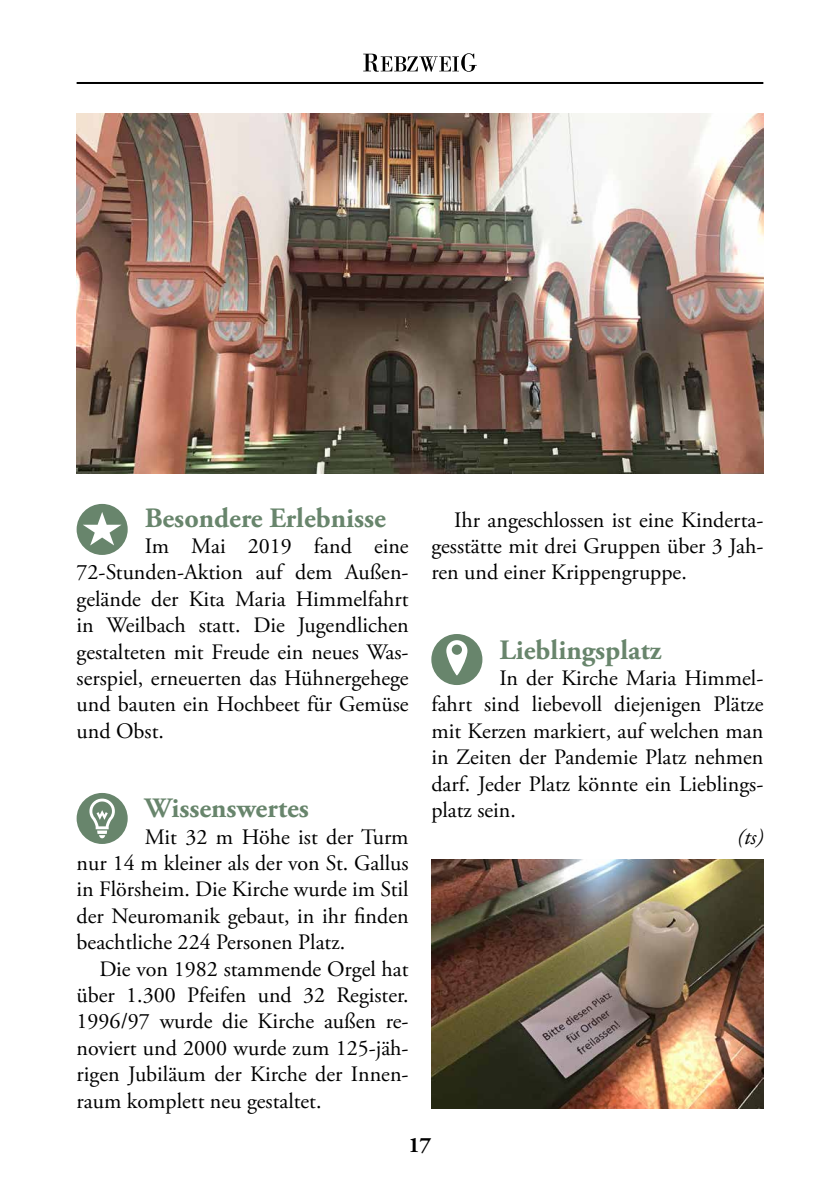
<style>
.page{position:relative;width:840px;height:1191px;background:#fff}
.page>*{position:absolute;margin:0;border:0;box-sizing:border-box;transform-origin:0 0}
.t1{font:700 28px "Adobe Garamond Pro";color:#68856c}
.t2{font:22px/26.4px "Adobe Garamond Pro";color:#000;text-align:justify}
.t3{font:italic 22px "Adobe Garamond Pro";color:#000}
.t4{font:700 22px "Adobe Garamond Pro";color:#000}
</style>
<div class="page">
<hr style="left:77px;top:82px;width:686px;height:2px;background:#000">
<svg style="left:363px;top:53px;width:113px;height:19px"></svg>
<div style="left:77px;top:504px;width:51px;height:51px;background:#68856c;border-radius:50%"></div>
<svg style="left:83px;top:512px;width:38px;height:33px"></svg>
<img style="left:77px;top:113px;width:686px;height:361px">
<div style="left:77px;top:793px;width:51px;height:51px;background:#68856c;border-radius:50%"></div>
<svg style="left:89px;top:798px;width:26px;height:40px"></svg>
<img style="left:431px;top:860px;width:332px;height:248px">
<div style="left:431px;top:634px;width:51px;height:51px;background:#68856c;border-radius:50%"></div>
<svg style="left:446px;top:640px;width:21px;height:35px"></svg>
<div style="left:451px;top:644px;width:10px;height:11px;background:#68856c;border-radius:50%"></div>
<p class="t1" style="left:145px;top:501px;width:242px">Besondere Erlebnisse</p>
<p class="t2" style="left:77px;top:533px;width:333px;text-indent:68px">Im Mai 2019 fand eine 72-Stunden-Aktion auf dem Außen&shy;gelände der Kita Maria Himmelfahrt in Weilbach statt. Die Jugendlichen gestalteten mit Freude ein neues Was&shy;serspiel, erneuerten das Hühnergehege und bauten ein Hochbeet für Gemüse und Obst.</p>
<p class="t1" style="left:145px;top:792px;width:165px">Wissenswertes</p>
<p class="t2" style="left:77px;top:824px;width:333px;text-indent:68px">Mit 32 m Höhe ist der Turm nur 14 m kleiner als der von St. Gallus in Flörsheim. Die Kirche wurde im Stil der Neuromanik gebaut, in ihr finden beachtliche 224 Personen Platz.</p>
<p class="t2" style="left:77px;top:956px;width:333px;text-indent:23px">Die von 1982 stammende Orgel hat über 1.300 Pfeifen und 32 Register.<br>1996/97 wurde die Kirche außen re&shy;noviert und 2000 wurde zum 125-jäh&shy;rigen Jubiläum der Kirche der Innen&shy;raum komplett neu gestaltet.</p>
<p class="t2" style="left:431px;top:507px;width:333px;text-indent:23px">Ihr angeschlossen ist eine Kinderta&shy;gesstätte mit drei Gruppen über 3 Jah&shy;ren und einer Krippengruppe.</p>
<p class="t1" style="left:499px;top:633px;width:163px">Lieblingsplatz</p>
<p class="t2" style="left:431px;top:665px;width:333px;text-indent:68px">In der Kirche Maria Himmel&shy;fahrt sind liebevoll diejenigen Plätze mit Kerzen markiert, auf welchen man in Zeiten der Pandemie Platz nehmen darf. Jeder Platz könnte ein Lieblings&shy;platz sein.</p>
<p class="t3" style="left:736px;top:823px;width:28px">(ts)</p>
<p class="t4" style="left:408px;top:1132px;width:24px">17</p>
</div>
